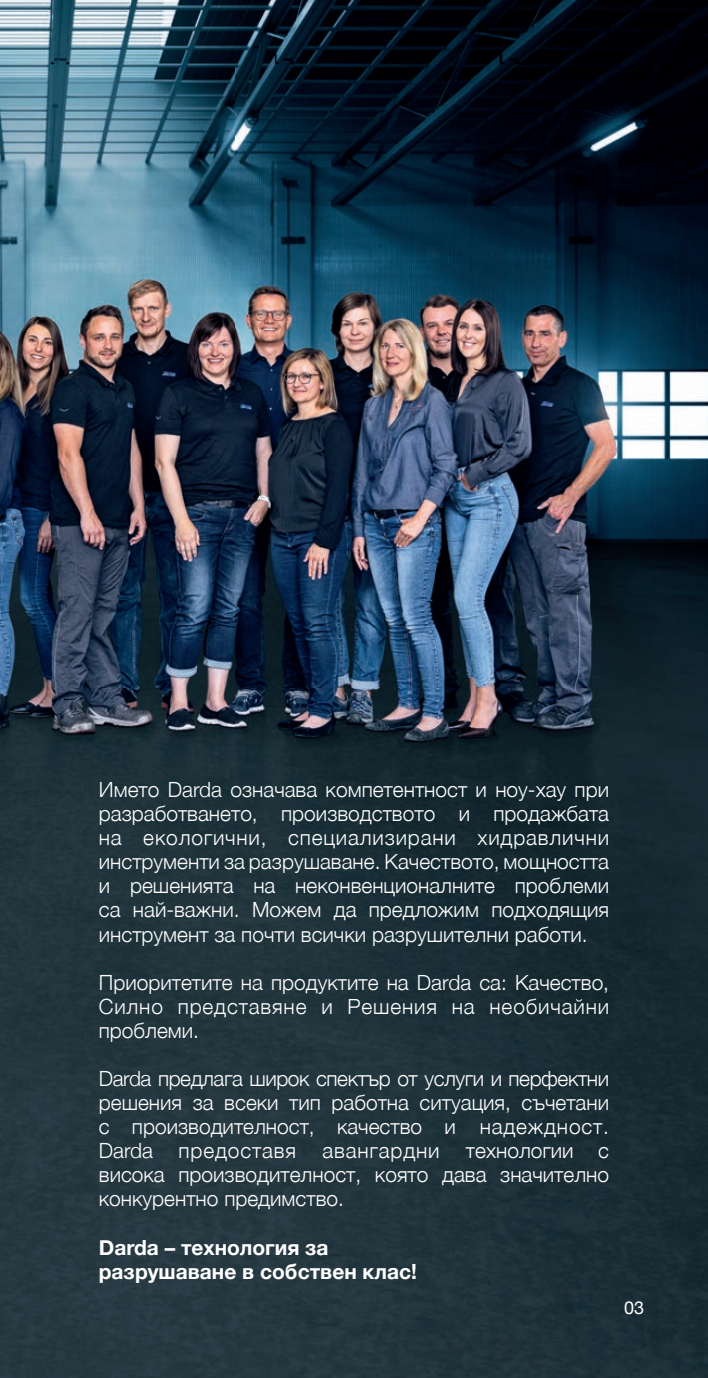
<style>
.page{position:relative;width:708px;height:1378px;background:#fff}
.page>*{position:absolute;margin:0;border:0;box-sizing:border-box;transform-origin:0 0}
.t1{font:300 20.93px/24.1px "Helvetica Neue";color:#fff;text-align:justify}
.t2{font:700 20.93px/24.1px "Helvetica Neue";color:#fff}
.t3{font:300 20.93px "Helvetica Neue";letter-spacing:.04em;color:#fff}
.t4{font:18px "Helvetica Neue";color:#fff}
</style>
<div class="page">
<img style="left:0;top:0;width:708px;height:1378px">
<p class="t1" style="left:99px;top:776px;width:512px">Името Darda означава компетентност и ноу-хау при разработването, производството и продажбата на екологични, специализирани хидравлични инструменти за разрушаване. Качеството, мощността и решенията на неконвенционалните проблеми са най-важни. Можем да предложим подходящия инструмент за почти всички разрушителни работи.</p>
<p class="t1" style="left:99px;top:968px;width:512px">Приоритетите на продуктите на Darda са: Качество, Силно представяне и Решения на необичайни проблеми.</p>
<p class="t1" style="left:99px;top:1065px;width:512px">Darda предлага широк спектър от услуги и перфектни решения за всеки тип работна ситуация, съчетани с производителност, качество и надеждност.<br>Darda предоставя</p>
<p class="t1" style="left:99px;top:1137px;width:512px;text-indent:367px">технологии с висока производителност, която дава значително конкурентно предимство.</p>
<p class="t2" style="left:99px;top:1235px;width:320px">Darda – технология за разрушаване в собствен клас!</p>
<p class="t3" style="left:322px;top:1134px;width:119px">авангардни</p>
<p class="t4" style="left:624px;top:1294px;width:22px">03</p>
</div>
